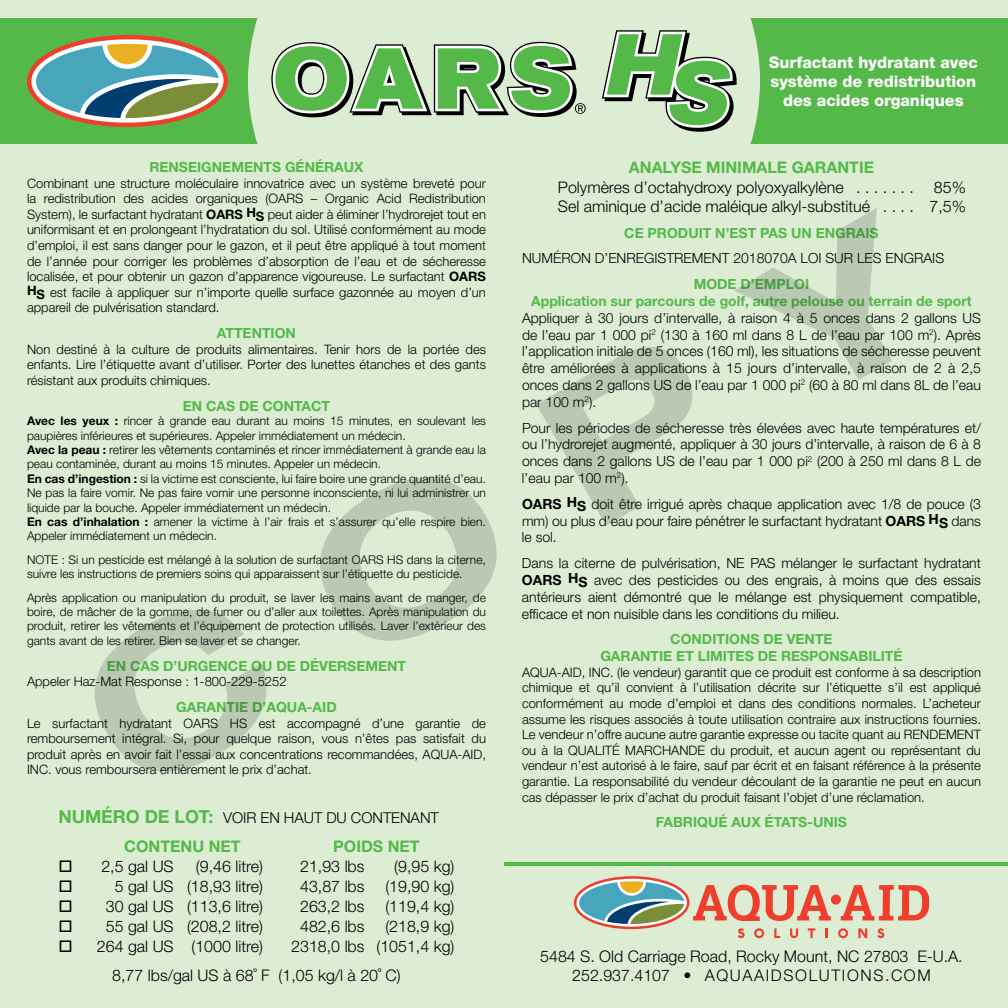
<style>
.page{position:relative;width:1008px;height:1008px;background:#dcedd4}
.page>*{position:absolute;margin:0;border:0;box-sizing:border-box;transform-origin:0 0}
.t1{font:700 expanded 196px "Helvetica Neue LT Std";color:#000}
.t2{font:300 16px/19.2px "Helvetica Neue LT Std";color:#000}
.t3{font:800 16px/19.2px "Helvetica Neue LT Std";color:#fff;text-align:center}
.t4{font:700 16px "Helvetica Neue LT Std";color:#54b948}
.t5{font:300 15px "Helvetica Neue LT Std";letter-spacing:-.005em;color:#000}
.t6{font:300 14px/16.8px "Helvetica Neue LT Std";color:#000;text-align:justify}
.t7{font:700 14px/16.8px "Helvetica Neue LT Std";color:#54b948;text-align:center}
.t8{font:300 13px/15.6px "Helvetica Neue LT Std";color:#000;text-align:justify}
.t9{font:300 12px/14.4px "Helvetica Neue LT Std";color:#000}
.s1{font-weight:700}
.s2{font-weight:700;font-size:18px;color:#54b948}
</style>
<div class="page">
<div style="left:0;top:18px;width:1008px;height:126px;background:#54b948"></div>
<div style="left:248px;top:18px;width:512px;height:126px;background:#dcedd4"></div>
<svg style="left:27px;top:35px;width:201px;height:92px"></svg>
<svg style="left:271px;top:35px;width:315px;height:88px"></svg>
<svg style="left:597px;top:30px;width:140px;height:102px"></svg>
<hr style="left:504px;top:862px;width:504px;height:4px;background:#54b948">
<svg style="left:841px;top:885px;width:88px;height:35px"></svg>
<div style="left:831px;top:895px;width:10px;height:10px;background:#ef3e2d;border-radius:50%"></div>
<svg style="left:574px;top:876px;width:257px;height:62px"></svg>
<svg style="left:838px;top:928px;width:10px;height:10px"></svg>
<svg style="left:858px;top:928px;width:9px;height:10px"></svg>
<svg style="left:877px;top:928px;width:7px;height:10px"></svg>
<p class="t3" style="left:769px;top:52px;width:210px">Surfactant hydratant avec système de redistribution des acides organiques</p>
<p class="t7" style="left:149px;top:158px;width:216px">RENSEIGNEMENTS GÉNÉRAUX</p>
<p class="t8" style="left:27px;top:175px;width:461px">Combinant une structure moléculaire innovatrice avec un système breveté pour la redistribution des acides organiques (OARS – Organic Acid Redistribution System), le surfactant hydratant <span class="s1">OARS </span><sup>H</sup><span class="s1">S</span> peut aider à éliminer l’hydrorejet tout en uniformisant et en prolongeant l’hydratation du sol. Utilisé conformément au mode d’emploi, il est sans danger pour le gazon, et il peut être appliqué à tout moment de l’année pour corriger les problèmes d’absorption de l’eau et de sécheresse localisée, et pour obtenir un gazon d’apparence vigoureuse. Le surfactant <span class="s1">OARS </span><sup>H</sup><span class="s1">S</span> est facile à appliquer sur n’importe quelle surface gazonnée au moyen d’un appareil de pulvérisation standard.</p>
<p class="t7" style="left:217px;top:324px;width:81px">ATTENTION</p>
<p class="t8" style="left:27px;top:341px;width:461px">Non destiné à la culture de produits alimentaires. Tenir hors de la portée des enfants. Lire l’étiquette avant d’utiliser. Porter des lunettes étanches et des gants résistant aux produits chimiques.</p>
<p class="t7" style="left:183px;top:397px;width:149px">EN CAS DE CONTACT</p>
<p class="t9" style="left:27px;top:413px;width:461px"><span class="s1">Avec les yeux :</span> rincer à grande eau durant au moins 15 minutes, en soulevant les paupières inférieures et supérieures. Appeler immédiatement un médecin.<br><span class="s1">Avec la peau :</span> retirer les vêtements contaminés et rincer immédiatement à grande eau la peau contaminée, durant au moins 15 minutes. Appeler un médecin.<br><span class="s1">En cas d’ingestion :</span> si la victime est consciente, lui faire boire une grande quantité d’eau.<br>Ne pas la faire vomir. Ne pas faire vomir une personne inconsciente, ni lui administrer un liquide par la bouche. Appeler immédiatement un médecin.<br><span class="s1">En cas d’inhalation :</span> amener la victime à l’air frais et s’assurer qu’elle respire bien.<br>Appeler immédiatement un médecin.</p>
<p class="t9" style="left:27px;top:552px;width:461px">NOTE : Si un pesticide est mélangé à la solution de surfactant OARS HS dans la citerne, suivre les instructions de premiers soins qui apparaissent sur l’étiquette du pesticide.</p>
<p class="t9" style="left:27px;top:590px;width:461px;text-align:justify">Après application ou manipulation du produit, se laver les mains avant de manger, de boire, de mâcher de la gomme, de fumer ou d’aller aux toilettes. Après manipulation du produit, retirer les vêtements et l’équipement de protection utilisés. Laver l’extérieur des gants avant de les retirer. Bien se laver et se changer.</p>
<p class="t7" style="left:107px;top:657px;width:301px">EN CAS D’URGENCE OU DE DÉVERSEMENT</p>
<p class="t8" style="left:27px;top:674px;width:261px">Appeler Haz-Mat Response : 1-800-229-5252</p>
<p class="t7" style="left:176px;top:698px;width:162px">GARANTIE D’AQUA-AID</p>
<p class="t8" style="left:27px;top:715px;width:461px">Le surfactant hydratant OARS HS est accompagné d’une garantie de remboursement intégral. Si, pour quelque raison, vous n’êtes pas satisfait du produit après en avoir fait l’essai aux concentrations recommandées, AQUA-AID, INC. vous remboursera entièrement le prix d’achat.</p>
<p class="t4" style="left:629px;top:158px;width:247px">ANALYSE MINIMALE GARANTIE</p>
<p class="t2" style="left:558px;top:177px;width:409px">Polymères d’octahydroxy polyoxyalkylène . . . . . . . 85%<br>Sel aminique d’acide maléique alkyl-substitué . . . . 7,5%</p>
<p class="t7" style="left:624px;top:224px;width:256px">CE PRODUIT N’EST PAS UN ENGRAIS</p>
<p class="t6" style="left:522px;top:250px;width:424px">NUMÉRON D’ENREGISTREMENT 2018070A LOI SUR LES ENGRAIS</p>
<p class="t7" style="left:531px;top:276px;width:442px">MODE D’EMPLOI<br>Application sur parcours de golf, autre pelouse ou terrain de sport</p>
<p class="t6" style="left:522px;top:309px;width:461px">Appliquer à 30 jours d’intervalle, à raison 4 à 5 onces dans 2 gallons US de l’eau par 1 000 pi<sup>2</sup> (130 à 160 ml dans 8 L de l’eau par 100 m<sup>2</sup>). Après l’application initiale de 5 onces (160 ml), les situations de sécheresse peuvent être améliorées à applications à 15 jours d’intervalle, à raison de 2 à 2,5 onces dans 2 gallons US de l’eau par 1 000 pi<sup>2</sup> (60 à 80 ml dans 8L de l’eau par 100 m<sup>2</sup>).</p>
<p class="t6" style="left:522px;top:419px;width:461px">Pour les périodes de sécheresse très élevées avec haute températures et/ ou l’hydrorejet augmenté, appliquer à 30 jours d’intervalle, à raison de 6 à 8 onces dans 2 gallons US de l’eau par 1 000 pi<sup>2</sup> (200 à 250 ml dans 8 L de l’eau par 100 m<sup>2</sup>).</p>
<p class="t6" style="left:522px;top:495px;width:461px"><span class="s1">OARS HS</span> doit être irrigué après chaque application avec 1/8 de pouce (3 mm) ou plus d’eau pour faire pénétrer le surfactant hydratant <span class="s1">OARS HS</span> dans le sol.</p>
<p class="t6" style="left:522px;top:555px;width:460px">Dans la citerne de pulvérisation, NE PAS mélanger le surfactant hydratant <span class="s1">OARS HS</span> avec des pesticides ou des engrais, à moins que des essais antérieurs aient démontré que le mélange est physiquement compatible, efficace et non nuisible dans les conditions du milieu.</p>
<p class="t7" style="left:600px;top:631px;width:304px">CONDITIONS DE VENTE<br>GARANTIE ET LIMITES DE RESPONSABILITÉ</p>
<p class="t8" style="left:522px;top:664px;width:461px">AQUA-AID, INC. (le vendeur) garantit que ce produit est conforme à sa description chimique et qu’il convient à l’utilisation décrite sur l’étiquette s’il est appliqué conformément au mode d’emploi et dans des conditions normales. L’acheteur assume les risques associés à toute utilisation contraire aux instructions fournies.<br>Le vendeur n’offre aucune autre garantie expresse ou tacite quant au RENDEMENT ou à la QUALITÉ MARCHANDE du produit, et aucun agent ou représentant du vendeur n’est autorisé à le faire, sauf par écrit et en faisant référence à la présente garantie. La responsabilité du vendeur découlant de la garantie ne peut en aucun cas dépasser le prix d’achat du produit faisant l’objet d’une réclamation.</p>
<p class="t7" style="left:656px;top:814px;width:193px">FABRIQUÉ AUX ÉTATS-UNIS</p>
<h1 class="t1" style="left:39px;top:631px;width:934px;rotate:-30deg">COPY</h1>
<p class="t5" style="left:59px;top:809px;width:382px"><span class="s2">NUMÉRO DE LOT:</span> VOIR EN HAUT DU CONTENANT</p>
<p class="t4" style="left:124px;top:836px;width:118px">CONTENU NET</p>
<p class="t4" style="left:333px;top:836px;width:88px">POIDS NET</p>
<p class="t2" style="left:59px;top:856px;width:117px">□ 2,5 gal US</p>
<p class="t2" style="left:196px;top:856px;width:69px">(9,46 litre)</p>
<p class="t2" style="left:300px;top:856px;width:66px">21,93 lbs</p>
<p class="t2" style="left:394px;top:856px;width:62px">(9,95 kg)</p>
<p class="t2" style="left:115px;top:876px;width:150px">5 gal US (18,93 litre)</p>
<p class="t2" style="left:300px;top:876px;width:66px">43,87 lbs</p>
<p class="t2" style="left:385px;top:876px;width:71px">(19,90 kg)</p>
<p class="t2" style="left:59px;top:896px;width:206px">□ 30 gal US (113,6 litre)</p>
<p class="t2" style="left:300px;top:896px;width:66px">263,2 lbs</p>
<p class="t2" style="left:385px;top:896px;width:71px">(119,4 kg)</p>
<p class="t2" style="left:59px;top:916px;width:206px">□ 55 gal US (208,2 litre)</p>
<p class="t2" style="left:300px;top:916px;width:66px">482,6 lbs</p>
<p class="t2" style="left:385px;top:916px;width:71px">(218,9 kg)</p>
<p class="t2" style="left:59px;top:936px;width:206px">□ 264 gal US (1000 litre)</p>
<p class="t2" style="left:112px;top:931px;width:344px;line-height:29px;text-indent:179px">2318,0 lbs (1051,4 kg)<br>8,77 lbs/gal US à 68˚ F (1,05 kg/l à 20˚ C)</p>
<p class="t2" style="left:540px;top:946px;width:424px;text-align:center">5484 S. Old Carriage Road, Rocky Mount, NC 27803 E-U.A.<br>252.937.4107 • AQUAAIDSOLUTIONS.COM</p>
</div>
